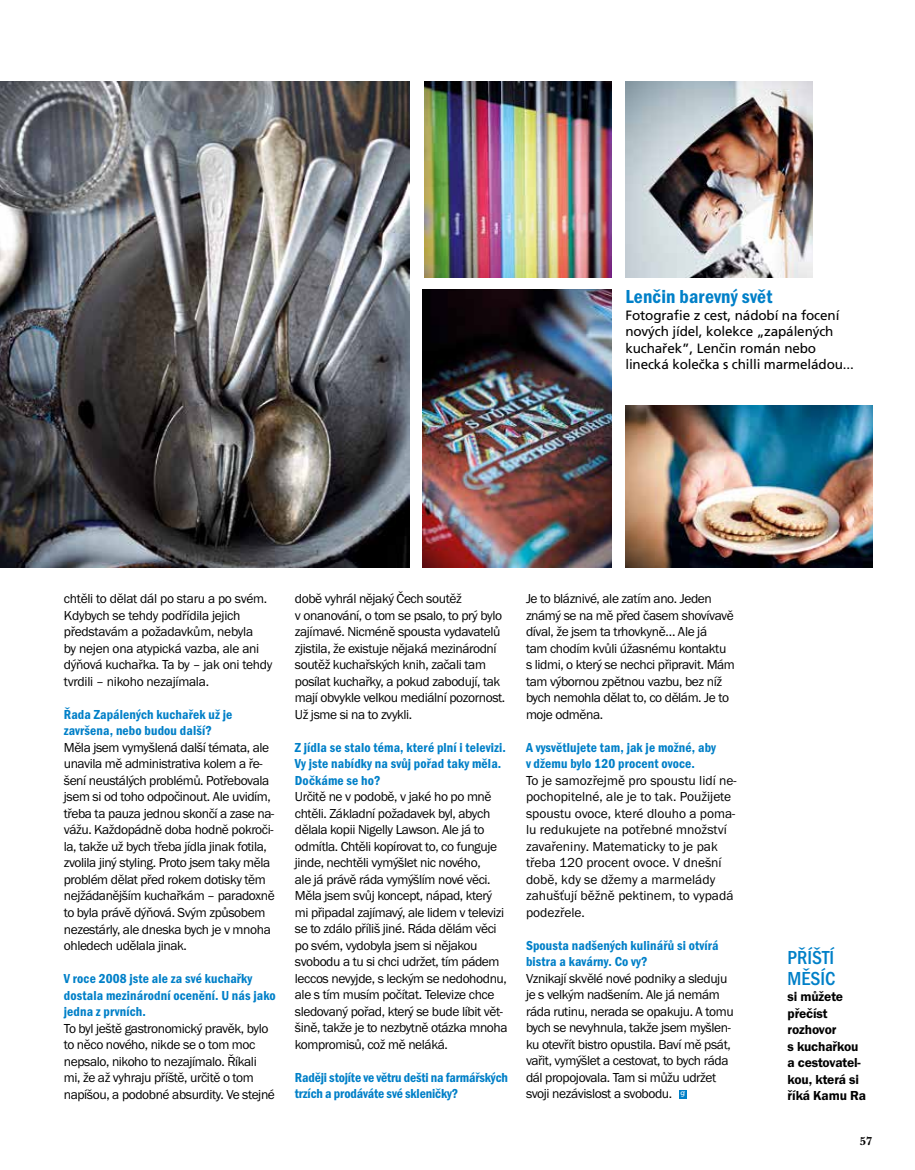
<style>
.page{position:relative;width:915px;height:1170px;background:#fff}
.page>*{position:absolute;margin:0;border:0;box-sizing:border-box;transform-origin:0 0}
.t1{font:600 condensed 19.5px "Franklin Gothic ITCTOT";letter-spacing:.01em;color:#0080c8}
.t2{font:500 condensed 19.5px/21px "Franklin Gothic ITCTOT";color:#0080c8}
.t3{font:13.5px/16.5px "Franklin Gothic ITCTOT";letter-spacing:-.03em;color:#000}
.t4{font:600 condensed 13.5px/16.5px "Franklin Gothic ITCTOT";letter-spacing:.01em;color:#0080c8}
.t5{font:13.5px/16.5px "Franklin Gothic ITCTOT";color:#000}
.t6{font:13.5px/16.5px "Frutiger OT";letter-spacing:-.01em;color:#000}
.t7{font:600 condensed 13.5px/16.5px "Franklin Gothic ITCTOT";letter-spacing:-.01em;color:#0080c8}
.t8{font:600 13.5px/16.5px "Franklin Gothic ITCTOT";letter-spacing:-.01em;color:#000}
.t9{font:700 12px "New Baskerville OT";color:#000}
.t10{font:7.5px "Rockwell OT";color:#fff}
</style>
<div class="page">
<img style="left:625px;top:405px;width:247px;height:162px">
<img style="left:422px;top:289px;width:189px;height:278px">
<img style="left:424px;top:81px;width:187px;height:196px">
<img style="left:625px;top:81px;width:187px;height:196px">
<img style="left:0;top:81px;width:409px;height:486px">
<div style="left:678px;top:1090px;width:8px;height:8px;background:#0080c8"></div>
<h1 class="t1" style="left:625px;top:287px;width:148px">Lenčin barevný svět</h1>
<p class="t6" style="left:625px;top:308px;width:230px">Fotografie z cest, nádobí na focení nových jídel, kolekce „zapálených kuchařek”, Lenčin román nebo linecká kolečka s chilli marmeládou...</p>
<p class="t3" style="left:64px;top:590px;width:210px">chtěli to dělat dál po staru a po svém.<br>Kdybych se tehdy podřídila jejich představám a požadavkům, nebyla<br>by nejen ona atypická vazba, ale ani dýňová kuchařka. ta by – jak oni tehdy tvrdili – nikoho nezajímala.</p>
<p class="t4" style="left:64px;top:706px;width:170px">Řada Zapálených kuchařek už je završena, nebo budou další?</p>
<p class="t3" style="left:64px;top:739px;width:212px">Měla jsem vymyšlená další témata, ale unavila mě administrativa kolem a ře&shy;šení neustálých problémů. Potřebovala jsem si od toho odpočinout. Ale uvidím, třeba ta pauza jednou skončí a zase na&shy;vážu. Každopádně doba hodně pokroči&shy;la, takže už bych třeba jídla jinak fotila, zvolila jiný styling. Proto jsem taky měla problém dělat před rokem dotisky těm nejžádanějším kuchařkám – paradoxně to byla právě dýňová. Svým způsobem nezestárly, ale dneska bych je v mnoha ohledech udělala jinak.</p>
<p class="t4" style="left:64px;top:970px;width:213px">V roce 2008 jste ale za své kuchařky dostala mezinárodní ocenění. U nás jako jedna z prvních.</p>
<p class="t3" style="left:64px;top:1019px;width:212px">to byl ještě gastronomický pravěk, bylo to něco nového, nikde se o tom moc nepsalo, nikoho to nezajímalo. Říkali mi, že až vyhraju příště, určitě o tom napíšou, a podobné absurdity. Ve stejné</p>
<p class="t3" style="left:295px;top:590px;width:212px">době vyhrál nějaký Čech soutěž<br>v onanování, o tom se psalo, to prý bylo zajímavé. Nicméně spousta vydavatelů zjistila, že existuje nějaká mezinárodní soutěž kuchařských knih, začali tam posílat kuchařky, a pokud zabodují, tak mají obvykle velkou mediální pozornost.<br>Už jsme si na to zvykli.</p>
<p class="t4" style="left:295px;top:739px;width:212px">Z jídla se stalo téma, které plní i televizi.<br>Vy jste nabídky na svůj pořad taky měla.<br>Dočkáme se ho?</p>
<p class="t3" style="left:295px;top:788px;width:214px">Určitě ne v podobě, v jaké ho po mně chtěli. Základní požadavek byl, abych dělala kopii Nigelly Lawson. Ale já to odmítla. Chtěli kopírovat to, co funguje jinde, nechtěli vymýšlet nic nového,<br>ale já právě ráda vymýšlím nové věci.<br>Měla jsem svůj koncept, nápad, který mi připadal zajímavý, ale lidem v televizi se to zdálo příliš jiné. Ráda dělám věci po svém, vydobyla jsem si nějakou svobodu a tu si chci udržet, tím pádem leccos nevyjde, s leckým se nedohodnu, ale s tím musím počítat. televize chce sledovaný pořad, který se bude líbit vět&shy;šině, takže je to nezbytně otázka mnoha kompromisů, což mě neláká.</p>
<p class="t7" style="left:295px;top:1069px;width:214px">Raději stojíte ve větru dešti na farmářských trzích a prodáváte své skleničky?</p>
<p class="t3" style="left:526px;top:590px;width:210px">Je to bláznivé, ale zatím ano. Jeden známý se na mě před časem shovívavě díval, že jsem ta trhovkyně… Ale já<br>tam chodím kvůli úžasnému kontaktu s lidmi, o který se nechci připravit. Mám tam výbornou zpětnou vazbu, bez níž bych nemohla dělat to, co dělám. Je to moje odměna.</p>
<p class="t4" style="left:526px;top:739px;width:191px">A vysvětlujete tam, jak je možné, aby v džemu bylo 120 procent ovoce.</p>
<p class="t5" style="left:526px;top:772px;width:212px">to je samozřejmě pro spoustu lidí ne&shy;pochopitelné, ale je to tak. Použijete spoustu ovoce, které dlouho a poma&shy;lu redukujete na potřebné množství zavařeniny. Matematicky to je pak třeba 120 procent ovoce. V dnešní době, kdy se džemy a marmelády zahušťují běžně pektinem, to vypadá podezřele.</p>
<p class="t4" style="left:526px;top:936px;width:194px">Spousta nadšených kulinářů si otvírá bistra a kavárny. Co vy?</p>
<p class="t3" style="left:526px;top:969px;width:209px">Vznikají skvělé nové podniky a sleduju je s velkým nadšením. Ale já nemám ráda rutinu, nerada se opakuju. A tomu bych se nevyhnula, takže jsem myšlen&shy;ku otevřít bistro opustila. Baví mě psát, vařit, vymýšlet a cestovat, to bych ráda dál propojovala. tam si můžu udržet svoji nezávislost a svobodu.</p>
<p class="t10" style="left:680px;top:1088px;width:6px">g</p>
<h1 class="t2" style="left:787px;top:946px;width:49px">PŘÍŠTÍ<br>MĚSÍC</h1>
<p class="t8" style="left:787px;top:988px;width:80px">si můžete přečíst rozhovor<br>s kuchařkou a cestovatel&shy;kou, která si říká kamu ra</p>
<p class="t9" style="left:859px;top:1136px;width:14px">57</p>
</div>
